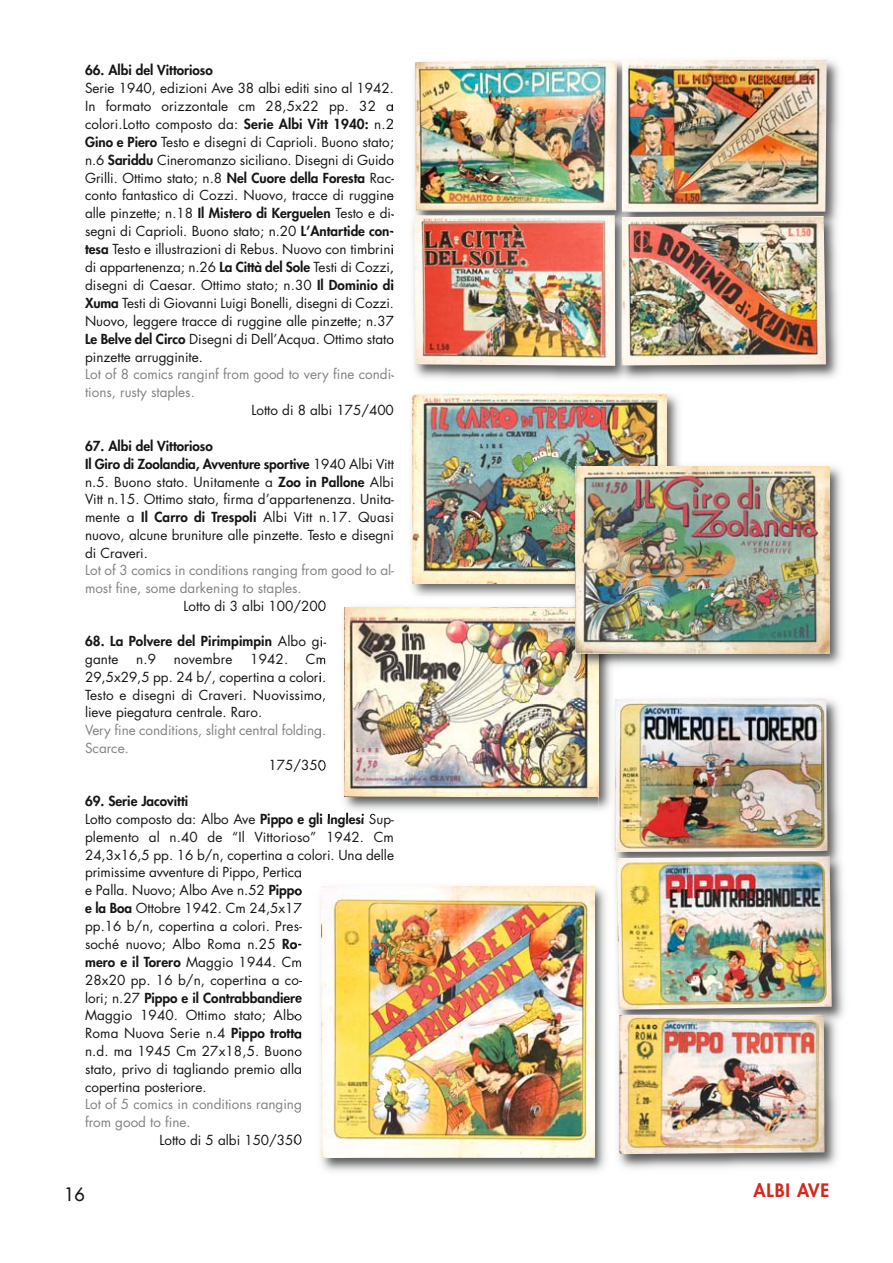
<style>
.page{position:relative;width:893px;height:1263px;background:#fff}
.page>*{position:absolute;margin:0;border:0;box-sizing:border-box;transform-origin:0 0}
.t1{font:800 18px "Futura";letter-spacing:.05em;color:#d22a1c}
.t2{font:18px "Futura";color:#151616}
.t3{font:13.5px/17.9px "Futura";color:#151616;text-align:justify}
.t4{font:13.5px/17.7px "Futura";color:#818281}
.t5{font:800 13.5px/17.7px "Futura";letter-spacing:.01em;color:#151616}
.s1{font-weight:800}
.s2{font-weight:400}
</style>
<div class="page">
<img style="left:393px;top:60px;width:446px;height:320px">
<svg style="left:393px;top:261px;width:1px;height:29px"></svg>
<img style="left:414px;top:59px;width:413px;height:307px">
<img style="left:321px;top:607px;width:290px;height:207px">
<svg style="left:321px;top:600px;width:5px;height:13px"></svg>
<img style="left:321px;top:635px;width:5px;height:15px">
<svg style="left:321px;top:759px;width:5px;height:13px"></svg>
<img style="left:321px;top:813px;width:43px;height:6px">
<img style="left:370px;top:814px;width:20px;height:5px">
<img style="left:345px;top:607px;width:254px;height:190px">
<img style="left:619px;top:394px;width:60px;height:61px">
<img style="left:411px;top:394px;width:208px;height:213px">
<img style="left:412px;top:395px;width:255px;height:188px">
<img style="left:568px;top:607px;width:274px;height:70px">
<img style="left:666px;top:455px;width:176px;height:152px">
<img style="left:568px;top:455px;width:98px;height:129px">
<img style="left:575px;top:466px;width:254px;height:187px">
<img style="left:295px;top:874px;width:303px;height:297px">
<img style="left:295px;top:885px;width:7px;height:14px">
<svg style="left:295px;top:939px;width:6px;height:10px"></svg>
<img style="left:295px;top:956px;width:6px;height:14px">
<img style="left:295px;top:1028px;width:6px;height:14px">
<img style="left:295px;top:1133px;width:6px;height:14px">
<img style="left:321px;top:886px;width:273px;height:271px">
<img style="left:598px;top:701px;width:246px;height:469px">
<img style="left:598px;top:678px;width:17px;height:141px">
<img style="left:598px;top:678px;width:1px;height:119px">
<img style="left:615px;top:698px;width:217px;height:456px">
<p class="t5" style="left:85px;top:62px;width:129px">66. Albi del Vittorioso</p>
<p class="t3" style="left:85px;top:80px;width:310px">Serie 1940, edizioni Ave 38 albi editi sino al 1942.<br>In formato orizzontale cm 28,5x22 pp. 32 a colori.Lotto composto da: <span class="s1">Serie Albi Vitt 1940:</span> n.2<br><span class="s1">Gino e Piero</span> Testo e disegni di Caprioli. Buono stato; n.6 <span class="s1">Sariddu</span> Cineromanzo siciliano. Disegni di Guido Grilli. Ottimo stato; n.8 <span class="s1">Nel Cuore della Foresta</span> Rac&shy;conto fantastico di Cozzi. Nuovo, tracce di ruggine alle pinzette; n.18 <span class="s1">Il Mistero di Kerguelen</span> Testo e di&shy;segni di Caprioli. Buono stato; n.20 <span class="s1">L’Antartide con&shy;tesa</span> Testo e illustrazioni di Rebus. Nuovo con timbrini di appartenenza; n.26 <span class="s1">La Città del Sole</span> Testi di Cozzi, disegni di Caesar. Ottimo stato; n.30 <span class="s1">Il Dominio di Xuma</span> Testi di Giovanni Luigi Bonelli, disegni di Cozzi.<br>Nuovo, leggere tracce di ruggine alle pinzette; n.37<br><span class="s1">Le Belve del Circo</span> Disegni di Dell’Acqua. Ottimo stato pinzette arrugginite.</p>
<p class="t4" style="left:85px;top:367px;width:310px">Lot of 8 comics ranginf from good to very fine condi&shy;tions, rusty staples.</p>
<p class="t3" style="left:251px;top:402px;width:144px">Lotto di 8 albi 175/400</p>
<p class="t3" style="left:85px;top:438px;width:310px;text-align:left"><span class="s1">67. Albi del Vittorioso<br>Il Giro di Zoolandia, Avventure sportive</span> 1940 Albi Vitt n.5. Buono stato. Unitamente a <span class="s1">Zoo in Pallone</span> Albi Vitt n.15. Ottimo stato, firma d’appartenenza. Unita&shy;mente a <span class="s1">Il Carro di Trespoli</span> Albi Vitt n.17. Quasi nuovo, alcune bruniture alle pinzette. Testo e disegni di Craveri.</p>
<p class="t4" style="left:85px;top:563px;width:310px">Lot of 3 comics in conditions ranging from good to al&shy;most fine, some darkening to staples.</p>
<p class="t3" style="left:184px;top:598px;width:144px">Lotto di 3 albi 100/200</p>
<p class="t5" style="left:85px;top:634px;width:243px">68. La Polvere del Pirimpimpin <span class="s2">Albo gi&shy;gante</span></p>
<p class="t3" style="left:136px;top:651px;width:21px">n.9</p>
<p class="t3" style="left:174px;top:651px;width:60px">novembre</p>
<p class="t3" style="left:250px;top:651px;width:39px">1942.</p>
<p class="t3" style="left:85px;top:651px;width:243px;text-indent:221px">Cm 29,5x29,5 pp. 24 b/, copertina a colori.<br>Testo e disegni di Craveri. Nuovissimo, lieve piegatura centrale. Raro.</p>
<p class="t4" style="left:85px;top:722px;width:243px">Very fine conditions, slight central folding.<br>Scarce.</p>
<p class="t3" style="left:269px;top:758px;width:59px">175/350</p>
<p class="t3" style="left:85px;top:793px;width:310px;text-align:left"><span class="s1">69. Serie Jacovitti<br></span>Lotto composto da: Albo Ave <span class="s1">Pippo e gli Inglesi</span> Sup&shy;plemento al n.40 de “Il Vittorioso” 1942. Cm 24,3x16,5 pp. 16 b/n, copertina a colori. Una delle primissime avventure di Pippo, Pertica<br>e Palla. Nuovo; Albo Ave n.52 <span class="s1">Pippo<br>e la Boa</span> Ottobre 1942. Cm 24,5x17<br>pp.16 b/n, copertina a colori. Pres-<br>soché nuovo; Albo Roma n.25 <span class="s1">Ro-<br>mero e il Torero</span> Maggio 1944. Cm<br>28x20 pp. 16 b/n, copertina a co-<br>lori; n.27 <span class="s1">Pippo e il Contrabbandiere<br></span>Maggio 1940. Ottimo stato; Albo<br>Roma Nuova Serie n.4 <span class="s1">Pippo trotta<br></span>n.d. ma 1945 Cm 27x18,5. Buono<br>stato, privo di tagliando premio alla<br>copertina posteriore.</p>
<p class="t4" style="left:85px;top:1096px;width:218px">Lot of 5 comics in conditions ranging from good to fine.</p>
<p class="t3" style="left:159px;top:1132px;width:144px">Lotto di 5 albi 150/350</p>
<h1 class="t2" style="left:64px;top:1185px;width:22px">16</h1>
<h1 class="t1" style="left:753px;top:1182px;width:77px">ALBI AVE</h1>
</div>
